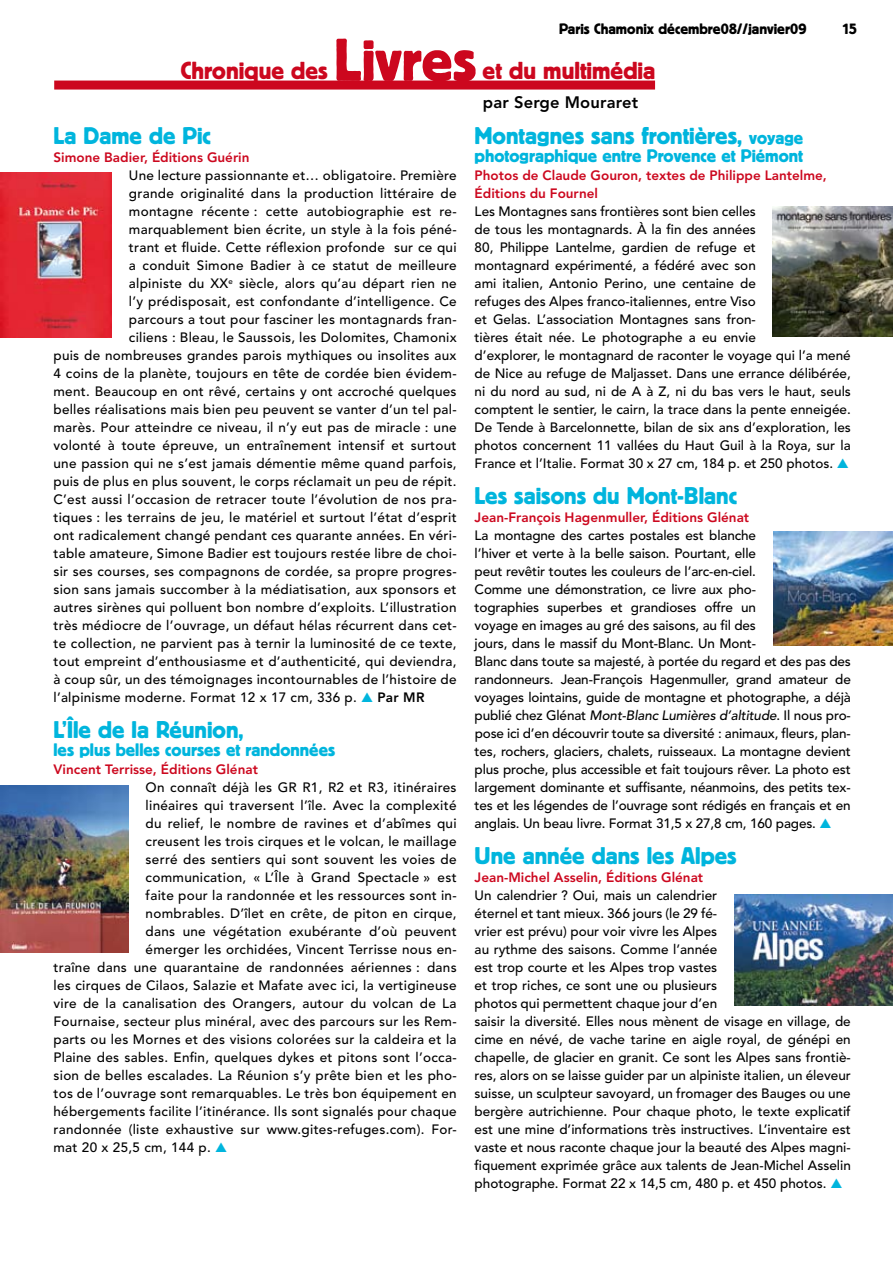
<style>
.page{position:relative;width:893px;height:1263px;background:#fff}
.page>*{position:absolute;margin:0;border:0;box-sizing:border-box;transform-origin:0 0}
.t1{font:60px "Block BE";color:#cc071e}
.t2{font:24.45px "Block BE";color:#cc071e}
.t3{font:24px "Block BE";color:#00b5dd}
.t4{font:18px "Block BE";color:#00b5dd}
.t5{font:800 16.5px "Avenir";letter-spacing:.01em;color:#000}
.t6{font:15px "Block BE";color:#000}
.t7{font:500 13.5px "Avenir";letter-spacing:.02em;color:#000}
.t8{font:500 13.5px/18px "Avenir";color:#000}
.t9{font:500 13.5px/18px "Avenir";letter-spacing:-.01em;color:#000}
.t10{font:800 13.5px/18px "Avenir";color:#cc071e}
.s1{color:#00b5dd}
.s2{font-weight:800}
.s3{font-size:18px}
.s4{font-style:italic}
</style>
<div class="page">
<img style="left:0;top:173px;width:112px;height:165px">
<div style="left:54px;top:81px;width:601px;height:9px;background:#cc071e"></div>
<img style="left:0;top:785px;width:129px;height:167px">
<img style="left:773px;top:207px;width:120px;height:129px">
<img style="left:773px;top:531px;width:120px;height:114px">
<img style="left:734px;top:894px;width:159px;height:111px">
<h2 class="t2" style="left:181px;top:57px;width:149px">Chronique des</h2>
<p class="t6" style="left:559px;top:20px;width:249px">Paris Chamonix décembre08//janvier09</p>
<p class="t6" style="left:842px;top:20px;width:17px">15</p>
<h1 class="t1" style="left:334px;top:26px;width:144px">Livres</h1>
<h2 class="t2" style="left:483px;top:57px;width:174px">et du multimédia</h2>
<p class="t5" style="left:483px;top:93px;width:157px">par Serge Mouraret</p>
<h3 class="t3" style="left:54px;top:122px;width:159px">La Dame de Pic</h3>
<p class="t10" style="left:54px;top:148px;width:198px">Simone Badier, Éditions Guérin</p>
<p class="t7" style="left:129px;top:168px;width:329px">Une lecture passionnante et… obligatoire. Première</p>
<p class="t7" style="left:129px;top:186px;width:329px">grande originalité dans la production littéraire de</p>
<p class="t7" style="left:129px;top:204px;width:329px">montagne récente : cette autobiographie est re-</p>
<p class="t7" style="left:129px;top:222px;width:329px">marquablement bien écrite, un style à la fois péné-</p>
<p class="t7" style="left:129px;top:240px;width:329px">trant et fluide. Cette réflexion profonde sur ce qui</p>
<p class="t7" style="left:129px;top:258px;width:329px">a conduit Simone Badier à ce statut de meilleure</p>
<p class="t7" style="left:129px;top:276px;width:329px">alpiniste du XX<sup>e</sup> siècle, alors qu’au départ rien ne</p>
<p class="t7" style="left:129px;top:294px;width:329px">l’y prédisposait, est confondante d’intelligence. Ce</p>
<p class="t7" style="left:129px;top:312px;width:329px">parcours a tout pour fasciner les montagnards fran-</p>
<p class="t7" style="left:129px;top:330px;width:329px">ciliens : Bleau, le Saussois, les Dolomites, Chamonix</p>
<p class="t7" style="left:54px;top:348px;width:405px">puis de nombreuses grandes parois mythiques ou insolites aux</p>
<p class="t7" style="left:54px;top:366px;width:405px">4 coins de la planète, toujours en tête de cordée bien évidem-</p>
<p class="t7" style="left:54px;top:384px;width:405px">ment. Beaucoup en ont rêvé, certains y ont accroché quelques</p>
<p class="t7" style="left:54px;top:402px;width:405px">belles réalisations mais bien peu peuvent se vanter d’un tel pal-</p>
<p class="t7" style="left:54px;top:420px;width:405px">marès. Pour atteindre ce niveau, il n’y eut pas de miracle : une</p>
<p class="t7" style="left:54px;top:438px;width:405px">volonté à toute épreuve, un entraînement intensif et surtout</p>
<p class="t7" style="left:54px;top:456px;width:405px">une passion qui ne s’est jamais démentie même quand parfois,</p>
<p class="t7" style="left:54px;top:474px;width:405px">puis de plus en plus souvent, le corps réclamait un peu de répit.</p>
<p class="t7" style="left:54px;top:492px;width:405px">C’est aussi l’occasion de retracer toute l’évolution de nos pra-</p>
<p class="t7" style="left:54px;top:510px;width:405px">tiques : les terrains de jeu, le matériel et surtout l’état d’esprit</p>
<p class="t7" style="left:54px;top:528px;width:405px">ont radicalement changé pendant ces quarante années. En véri-</p>
<p class="t7" style="left:54px;top:546px;width:405px">table amateure, Simone Badier est toujours restée libre de choi-</p>
<p class="t7" style="left:54px;top:564px;width:405px">sir ses courses, ses compagnons de cordée, sa propre progres-</p>
<p class="t7" style="left:54px;top:582px;width:405px">sion sans jamais succomber à la médiatisation, aux sponsors et</p>
<p class="t7" style="left:54px;top:600px;width:405px">autres sirènes qui polluent bon nombre d’exploits. L’illustration</p>
<p class="t7" style="left:54px;top:618px;width:405px">très médiocre de l’ouvrage, un défaut hélas récurrent dans cet-</p>
<p class="t7" style="left:54px;top:636px;width:405px">te collection, ne parvient pas à ternir la luminosité de ce texte,</p>
<p class="t7" style="left:54px;top:654px;width:405px">tout empreint d’enthousiasme et d’authenticité, qui deviendra,</p>
<p class="t7" style="left:54px;top:672px;width:405px">à coup sûr, un des témoignages incontournables de l’histoire de</p>
<p class="t7" style="left:54px;top:690px;width:372px">l’alpinisme moderne. Format 12 x 17 cm, 336 p. <span class="s1">▲</span> <span class="s2">Par MR</span></p>
<h3 class="t3" style="left:54px;top:716px;width:192px">L’Île de la Réunion,</h3>
<h3 class="t4" style="left:54px;top:740px;width:283px">les plus belles courses et randonnées</h3>
<p class="t10" style="left:54px;top:760px;width:206px">Vincent Terrisse, Éditions Glénat</p>
<p class="t7" style="left:146px;top:780px;width:312px">On connaît déjà les GR R1, R2 et R3, itinéraires</p>
<p class="t7" style="left:146px;top:798px;width:312px">linéaires qui traversent l’île. Avec la complexité</p>
<p class="t7" style="left:146px;top:816px;width:313px">du relief, le nombre de ravines et d’abîmes qui</p>
<p class="t7" style="left:146px;top:834px;width:312px">creusent les trois cirques et le volcan, le maillage</p>
<p class="t7" style="left:146px;top:852px;width:312px">serré des sentiers qui sont souvent les voies de</p>
<p class="t7" style="left:146px;top:870px;width:312px">communication, « L’Île à Grand Spectacle » est</p>
<p class="t7" style="left:146px;top:888px;width:312px">faite pour la randonnée et les ressources sont in-</p>
<p class="t7" style="left:146px;top:906px;width:313px">nombrables. D’îlet en crête, de piton en cirque,</p>
<p class="t7" style="left:146px;top:924px;width:312px">dans une végétation exubérante d’où peuvent</p>
<p class="t7" style="left:146px;top:942px;width:312px">émerger les orchidées, Vincent Terrisse nous en-</p>
<p class="t7" style="left:54px;top:960px;width:405px">traîne dans une quarantaine de randonnées aériennes : dans</p>
<p class="t7" style="left:54px;top:978px;width:405px">les cirques de Cilaos, Salazie et Mafate avec ici, la vertigineuse</p>
<p class="t7" style="left:54px;top:996px;width:405px">vire de la canalisation des Orangers, autour du volcan de La</p>
<p class="t7" style="left:54px;top:1014px;width:405px">Fournaise, secteur plus minéral, avec des parcours sur les Rem-</p>
<p class="t7" style="left:54px;top:1032px;width:405px">parts ou les Mornes et des visions colorées sur la caldeira et la</p>
<p class="t7" style="left:54px;top:1050px;width:405px">Plaine des sables. Enfin, quelques dykes et pitons sont l’occa-</p>
<p class="t7" style="left:54px;top:1068px;width:405px">sion de belles escalades. La Réunion s’y prête bien et les pho-</p>
<p class="t7" style="left:54px;top:1086px;width:405px">tos de l’ouvrage sont remarquables. Le très bon équipement en</p>
<p class="t7" style="left:54px;top:1104px;width:405px">hébergements facilite l’itinérance. Ils sont signalés pour chaque</p>
<p class="t7" style="left:54px;top:1122px;width:405px">randonnée (liste exhaustive sur www.gites-refuges.com). For-</p>
<p class="t7" style="left:54px;top:1140px;width:175px">mat 20 x 25,5 cm, 144 p. <span class="s1">▲</span></p>
<h3 class="t3" style="left:475px;top:122px;width:330px">Montagnes sans frontières, <span class="s3">voyage</span></h3>
<h3 class="t4" style="left:475px;top:146px;width:330px">photographique entre Provence et Piémont</h3>
<p class="t10" style="left:475px;top:166px;width:354px">Photos de Claude Gouron, textes de Philippe Lantelme,<br>Éditions du Fournel</p>
<p class="t8" style="left:475px;top:203px;width:378px">Les Montagnes sans frontières sont bien celles<br>de tous les montagnards. À la fin des années<br>80, Philippe Lantelme, gardien de refuge et<br>montagnard expérimenté, a fédéré avec son<br>ami italien, Antonio Perino, une centaine de<br>refuges des Alpes franco-italiennes, entre Viso<br>et Gelas. L’association Montagnes sans fron-<br>tières était née. Le photographe a eu envie<br>d’explorer, le montagnard de raconter le voyage qui l’a mené de Nice au refuge de Maljasset. Dans une errance délibérée, ni du nord au sud, ni de A à Z, ni du bas vers le haut, seuls comptent le sentier, le cairn, la trace dans la pente enneigée.<br>De Tende à Barcelonnette, bilan de six ans d’exploration, les photos concernent 11 vallées du Haut Guil à la Roya, sur la France et l’Italie. Format 30 x 27 cm, 184 p. et 250 photos. <span class="s1">▲</span></p>
<h3 class="t3" style="left:475px;top:482px;width:264px">Les saisons du Mont-Blanc</h3>
<p class="t10" style="left:475px;top:508px;width:276px">Jean-François Hagenmuller, Éditions Glénat</p>
<p class="t9" style="left:475px;top:527px;width:378px">La montagne des cartes postales est blanche<br>l’hiver et verte à la belle saison. Pourtant, elle<br>peut revêtir toutes les couleurs de l’arc-en-ciel.<br>Comme une démonstration, ce livre aux pho-<br>tographies superbes et grandioses offre un<br>voyage en images au gré des saisons, au fil des<br>jours, dans le massif du Mont-Blanc. Un Mont-<br>Blanc dans toute sa majesté, à portée du regard et des pas des randonneurs. Jean-François Hagenmuller, grand amateur de voyages lointains, guide de montagne et photographe, a déjà publié chez Glénat <span class="s4">Mont-Blanc Lumières d’altitude</span>. Il nous pro&shy;pose ici d’en découvrir toute sa diversité : animaux, fleurs, plan&shy;tes, rochers, glaciers, chalets, ruisseaux. La montagne devient plus proche, plus accessible et fait toujours rêver. La photo est largement dominante et suffisante, néanmoins, des petits tex&shy;tes et les légendes de l’ouvrage sont rédigés en français et en anglais. Un beau livre. Format 31,5 x 27,8 cm, 160 pages. <span class="s1">▲</span></p>
<h3 class="t3" style="left:475px;top:842px;width:264px">Une année dans les Alpes</h3>
<p class="t10" style="left:475px;top:868px;width:230px">Jean-Michel Asselin, Éditions Glénat</p>
<p class="t8" style="left:475px;top:887px;width:378px">Un calendrier ? Oui, mais un calendrier<br>éternel et tant mieux. 366 jours (le 29 fé-<br>vrier est prévu) pour voir vivre les Alpes<br>au rythme des saisons. Comme l’année<br>est trop courte et les Alpes trop vastes<br>et trop riches, ce sont une ou plusieurs<br>photos qui permettent chaque jour d’en<br>saisir la diversité. Elles nous mènent de visage en village, de cime en névé, de vache tarine en aigle royal, de génépi en chapelle, de glacier en granit. Ce sont les Alpes sans frontiè&shy;res, alors on se laisse guider par un alpiniste italien, un éleveur suisse, un sculpteur savoyard, un fromager des Bauges ou une bergère autrichienne. Pour chaque photo, le texte explicatif est une mine d’informations très instructives. L’inventaire est vaste et nous raconte chaque jour la beauté des Alpes magni&shy;fiquement exprimée grâce aux talents de Jean-Michel Asselin photographe. Format 22 x 14,5 cm, 480 p. et 450 photos. <span class="s1">▲</span></p>
</div>
